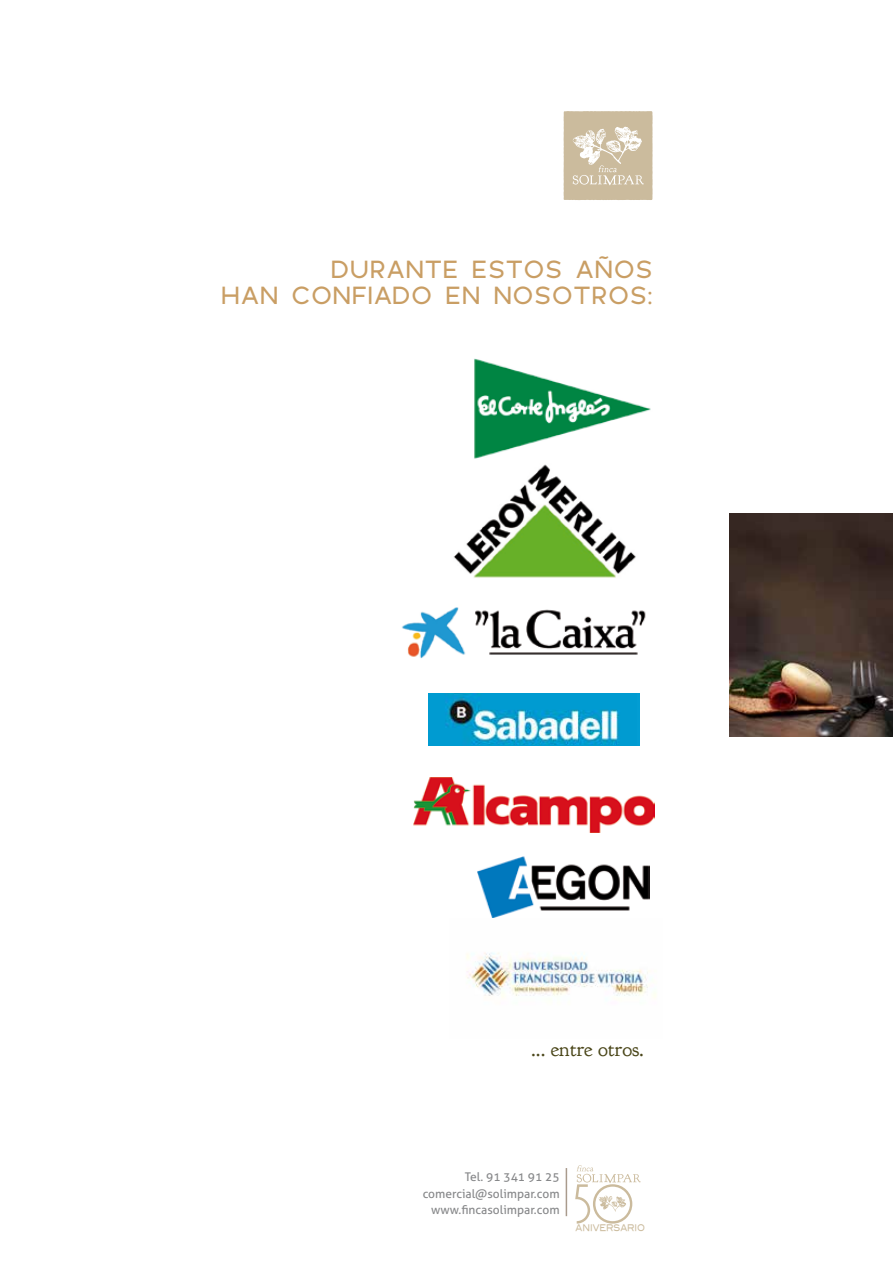
<style>
.page{position:relative;width:893px;height:1263px;background:#fff}
.page>*{position:absolute;margin:0;border:0;box-sizing:border-box;transform-origin:0 0}
.t1{font:56.1px "Red Flowers";color:#cbbb9d}
.t2{font:25.5px/25.5px "Polly";letter-spacing:.02em;color:#c99e64;text-align:right}
.t3{font:21px "Goudy Bookletter 1911";color:#4a4619}
.t4{font:12px/16.2px "Aller";color:#87888a;text-align:right}
.t5{font:9.15px "Blair Md ITCTT Medium";color:#cbbb9d;scale:.79 1}
</style>
<div class="page">
<img style="left:414px;top:778px;width:240px;height:55px">
<img style="left:402px;top:607px;width:244px;height:52px">
<img style="left:474px;top:358px;width:177px;height:101px">
<img style="left:477px;top:856px;width:173px;height:62px">
<img style="left:429px;top:693px;width:210px;height:52px">
<img style="left:466px;top:952px;width:190px;height:46px">
<img style="left:453px;top:464px;width:183px;height:114px">
<svg style="left:564px;top:111px;width:89px;height:89px;background:#d2c5ab"></svg>
<img style="left:730px;top:513px;width:163px;height:223px">
<hr style="left:566px;top:1168px;width:1px;height:48px;background:#a99b8d">
<svg style="left:599px;top:1195px;width:27px;height:16px"></svg>
<svg style="left:577px;top:1165px;width:64px;height:18px"></svg>
<h2 class="t2" style="left:221px;top:256px;width:433px">DURANTE ESTOS AÑOS<br>HAN CONFIADO EN NOSOTROS:</h2>
<h3 class="t3" style="left:531px;top:1035px;width:114px">... entre otros.</h3>
<p class="t4" style="left:423px;top:1169px;width:138px">Tel. 91 341 91 25 comercial@solimpar.com www.fincasolimpar.com</p>
<h1 class="t1" style="left:574px;top:1171px;width:61px">50</h1>
<p class="t5" style="left:576px;top:1220px;width:90px">ANIVERSARIO</p>
</div>
